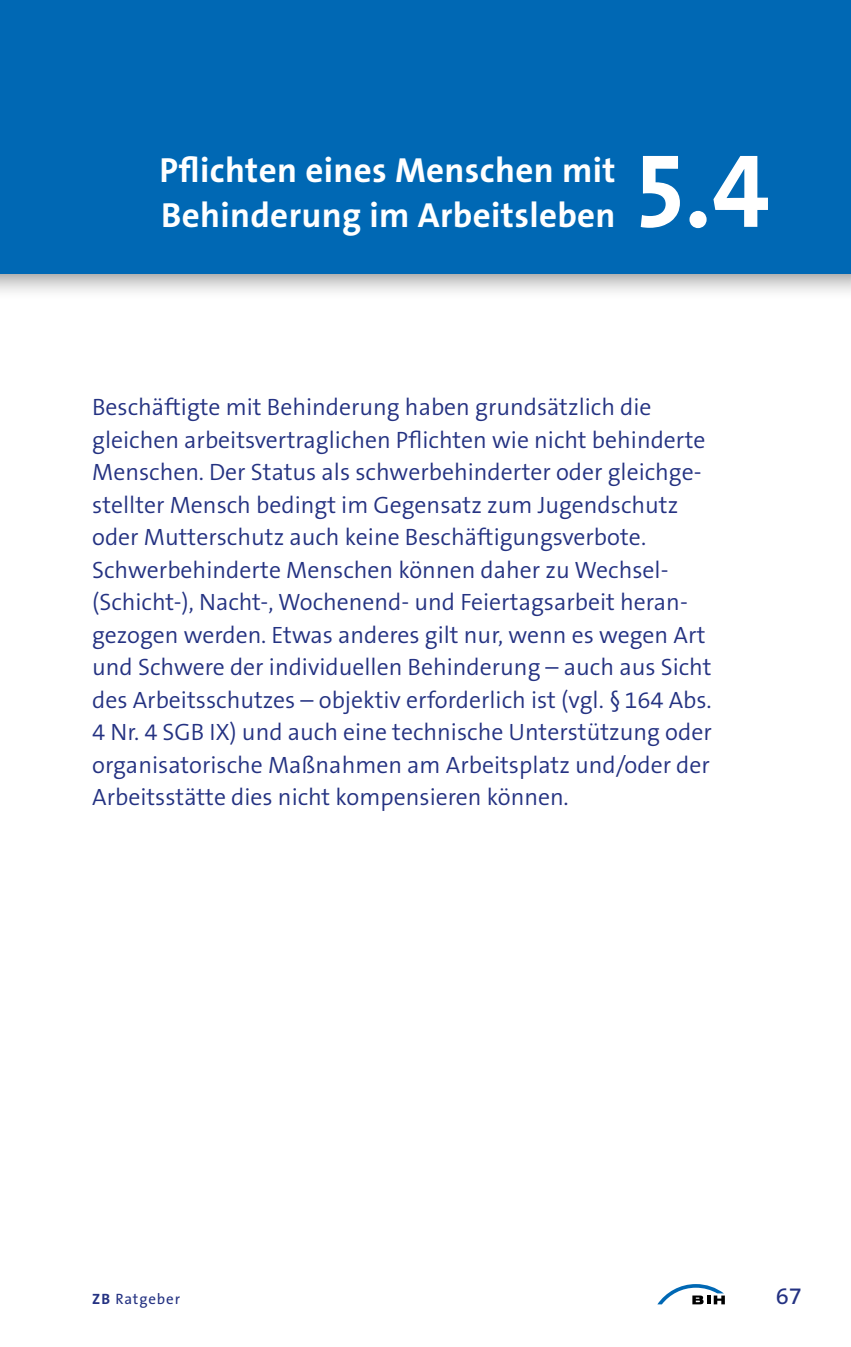
<style>
.page{position:relative;width:851px;height:1347px;background:#fff}
.page>*{position:absolute;margin:0;border:0;box-sizing:border-box;transform-origin:0 0}
.HL_im_Balk_weis_H2{font:700 105px "The Sans";color:#fff}
.HL_im_Balk_weis_H2-2{font:700 35px/45px "The Sans B W7";letter-spacing:.01em;color:#fff}
.Flie_Flat{font:300 23.75px/32.5px "The Sans B W4";color:#243282}
.t1{font:23.75px "The Sans B W5 Plain";color:#243282}
.t2{font:15px "The Sans B W5 Plain";letter-spacing:.06em;color:#243282}
.s1{font-family:"The Sans B W7";font-weight:700}
</style>
<div class="page">
<svg style="left:657px;top:1284px;width:67px;height:20px"></svg>
<div style="left:0;top:0;width:850px;height:300px;background:#000;opacity:.5"></div>
<div style="left:0;top:0;width:850px;height:274px;background:#0068b4"></div>
<h2 class="HL_im_Balk_weis_H2-2" style="left:159px;top:148px;width:457px">Pflichten eines Menschen mit<br>Behinderung im Arbeitsleben</h2>
<h2 class="HL_im_Balk_weis_H2" style="left:636px;top:103px;width:135px">5.4</h2>
<p class="Flie_Flat" style="left:92px;top:391px;width:621px">Beschäftigte mit Behinderung haben grundsätzlich die gleichen arbeitsvertraglichen Pflichten wie nicht behinderte Menschen. Der Status als schwerbehinderter oder gleichge&shy;stellter Mensch bedingt im Gegensatz zum Jugendschutz oder Mutterschutz auch keine Beschäftigungsverbote.<br>Schwerbehinderte Menschen können daher zu Wechsel-(Schicht-), Nacht-, Wochenend- und Feiertagsarbeit heran&shy;gezogen werden. Etwas anderes gilt nur, wenn es wegen Art und Schwere der individuellen Behinderung – auch aus Sicht des Arbeitsschutzes – objektiv erforderlich ist (vgl. §164 Abs.<br>4 Nr. 4 SGB IX) und auch eine technische Unterstützung oder organisatorische Maßnahmen am Arbeitsplatz und/oder der Arbeitsstätte dies nicht kompensieren können.</p>
<p class="t2" style="left:92px;top:1289px;width:89px"><span class="s1">ZB</span> Ratgeber</p>
<p class="t1" style="left:775px;top:1281px;width:28px">67</p>
</div>
